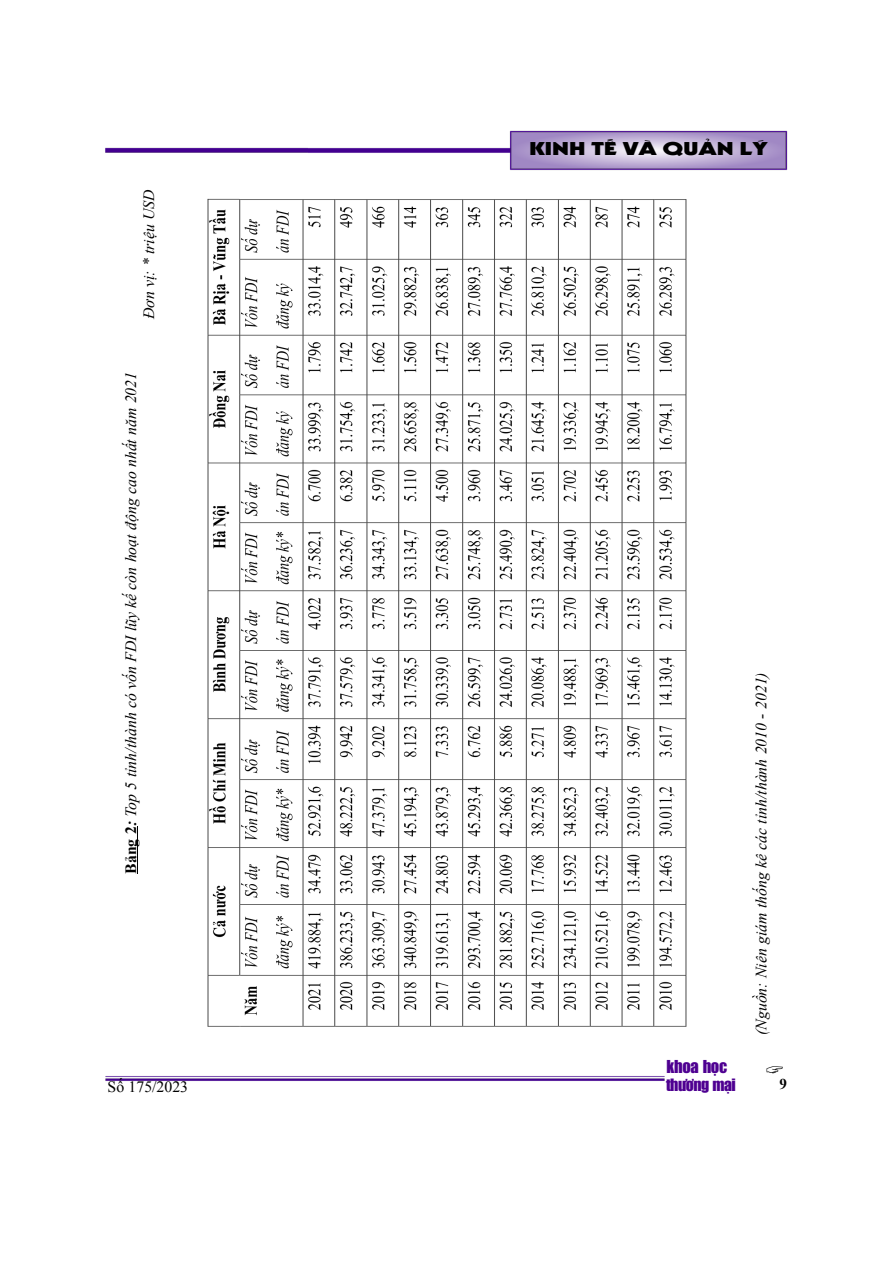
<style>
.page{position:relative;width:893px;height:1263px;background:#fff}
.page>*{position:absolute;margin:0;border:0;box-sizing:border-box;transform-origin:0 0}
.t1{font:18px "UTM Kabel KT";color:#000;scale:1.45 1}
.t2{font:16.5px "UTM Impact";letter-spacing:-.02em;color:#4e0091}
.t3{font:italic 15.75px "Times New Roman";color:#000}
.t4{font:15.75px "Times New Roman";color:#000}
.t5{font:15.75px "UTM Impact";letter-spacing:-.035em;color:#4e0091}
.t6{font:700 15px "Times New Roman";color:#000}
.s1{font-weight:700;font-style:normal}
.s2{font-weight:700}
</style>
<div class="page">
<img style="left:105px;top:1076px;width:560px;height:5px">
<img style="left:509px;top:130px;width:279px;height:40px">
<img style="left:105px;top:147px;width:409px;height:7px">
<div style="left:664px;top:1077px;width:82px;height:26px;background:#fff"></div>
<hr style="left:137px;top:826px;width:1px;height:48px;background:#000">
<img style="left:207px;top:198px;width:480px;height:829px">
<p class="t3" style="left:140px;top:319px;width:132px;rotate:-90deg">Đơn vị: * triệu USD</p>
<p class="t3" style="left:122px;top:874px;width:503px;rotate:-90deg"><span class="s1">Bảng 2</span><span class="s2">:</span> Top 5 tỉnh/thành có vốn FDI lũy kế còn hoạt động cao nhất năm 2021</p>
<p class="t4" style="left:108px;top:1078px;width:82px">Số 175/2023</p>
<p class="t1" style="left:529px;top:137px;width:166px">KINH TẾ VÀ QUẢN LÝ</p>
<p class="t2" style="left:666px;top:1055px;width:62px">khoa học</p>
<p class="t5" style="left:666px;top:1074px;width:71px">thương mại</p>
<p class="t3" style="left:752px;top:1035px;width:364px;rotate:-90deg">(Nguồn: Niên giám thống kê các tỉnh/thành 2010 - 2021)</p>
<p class="t6" style="left:779px;top:1076px;width:9px">9</p>
</div>
